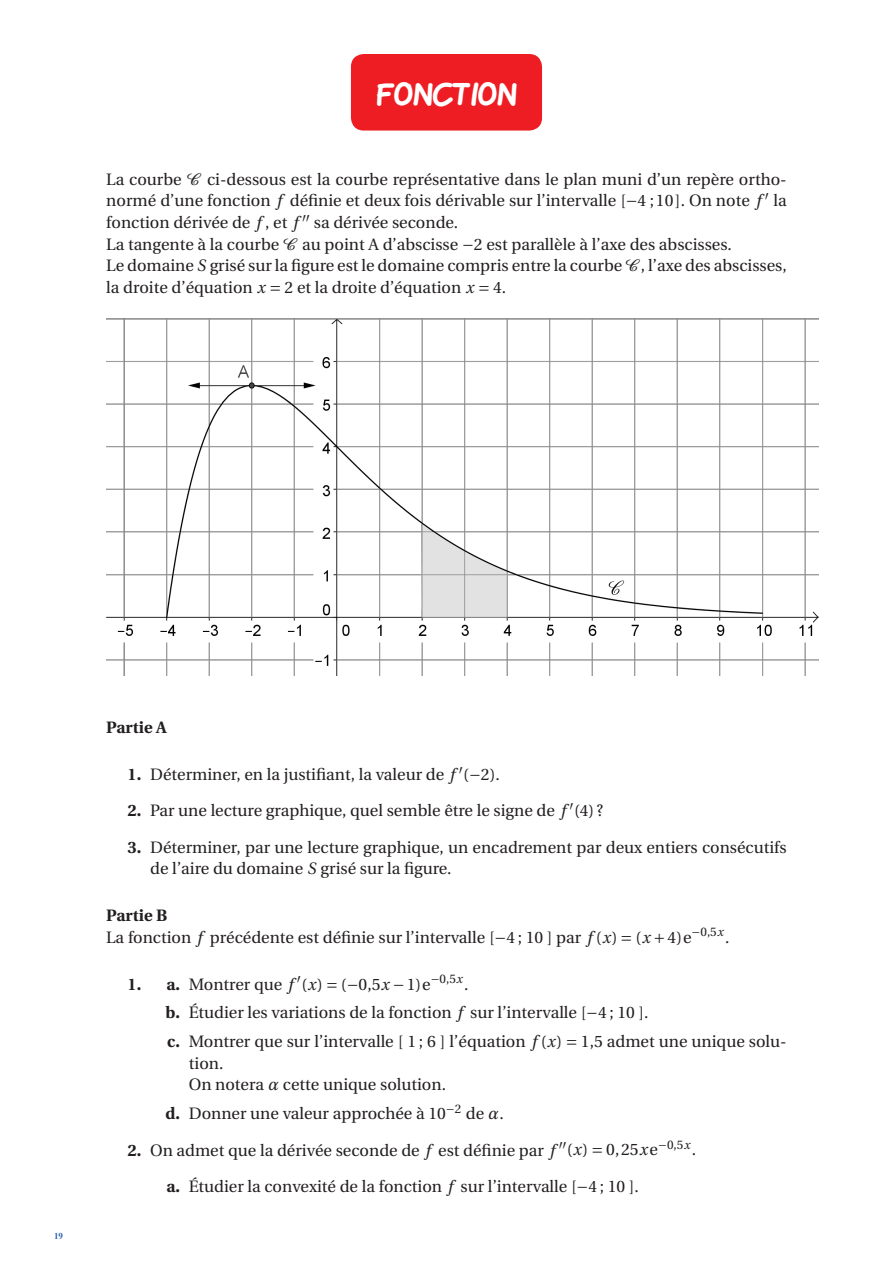
<style>
.page{position:relative;width:893px;height:1263px;background:#fff}
.page>*{position:absolute;margin:0;border:0;box-sizing:border-box;transform-origin:0 0}
.Correction{font:800 30px "Gel Pen";color:#fff}
.t1{font:16.5px/21.6px "Utopia";color:#231f20}
.t2{font:700 16.5px "Utopia";color:#231f20}
.t3{font:700 9px "Times New Roman";color:#2c62ad}
.s1{font-family:"Fourier Math Cal"}
.s2{font-style:italic}
.s3{font-weight:700}
.s4{font-family:"Fourier Math Letters Italic"}
</style>
<div class="page">
<div style="left:351px;top:54px;width:191px;height:77px;background:#ee1d23;border-radius:13px"></div>
<img style="left:106px;top:318px;width:713px;height:358px">
<p class="Correction" style="left:376px;top:71px;width:142px">FONCTION</p>
<p class="t1" style="left:106px;top:169px;width:682px">La courbe <span class="s1">C</span> ci-dessous est la courbe représentative dans le plan muni d’un repère ortho&shy;normé d’une fonction <span class="s2">f</span> définie et deux fois dérivable sur l’intervalle [−4 ;10]. On note <span class="s2">f</span> la fonction dérivée de <span class="s2">f</span> , et <span class="s2">f</span> sa dérivée seconde.<br>La tangente à la courbe <span class="s1">C</span> au point A d’abscisse −2 est parallèle à l’axe des abscisses.<br>Le domaine <span class="s2">S</span> grisé sur la figure est le domaine compris entre la courbe <span class="s1">C</span> , l’axe des abscisses, la droite d’équation <span class="s2">x</span> 2 et la droite d’équation <span class="s2">x</span> 4.</p>
<p class="t3" style="left:54px;top:1229px;width:10px">19</p>
<p class="t2" style="left:106px;top:718px;width:62px">Partie A</p>
<p class="t1" style="left:128px;top:764px;width:374px"><span class="s3">1.</span> Déterminer, en la justifiant, la valeur de <span class="s2">f</span> (−2).</p>
<p class="t1" style="left:128px;top:800px;width:477px"><span class="s3">2.</span> Par une lecture graphique, quel semble être le signe de <span class="s2">f</span> (4) ?</p>
<p class="t1" style="left:150px;top:836px;width:638px;text-indent:-23px"><span class="s3">3.</span> Déterminer, par une lecture graphique, un encadrement par deux entiers consécutifs de l’aire du domaine <span class="s2">S</span> grisé sur la figure.</p>
<p class="t1" style="left:106px;top:905px;width:625px"><span class="s3">Partie B<br></span>La fonction <span class="s2">f</span> précédente est définie sur l’intervalle [−4 ; 10 ] par <span class="s2">f</span> (<span class="s2">x</span>) (<span class="s2">x</span> 4)e−<sup>0,5</sup><sup>x</sup> .</p>
<p class="t1" style="left:166px;top:970px;width:623px;line-height:28.8px;text-indent:-38px"><span class="s3">1. a.</span> Montrer que <span class="s2">f</span> (<span class="s2">x</span>) (−0,5<span class="s2">x</span> −1)e−<sup>0,5</sup><sup>x</sup> .<br><span class="s3">b.</span> Étudier les variations de la fonction <span class="s2">f</span> sur l’intervalle [−4 ; 10 ].<br><span class="s3">c.</span> Montrer que sur l’intervalle [ 1 ; 6 ] l’équation <span class="s2">f</span> (<span class="s2">x</span>) 1,5 admet une unique solu-</p>
<p class="t1" style="left:189px;top:1053px;width:259px">tion.<br>On notera <span class="s4">α</span> cette unique solution.</p>
<p class="t1" style="left:165px;top:1103px;width:340px"><span class="s3">d.</span> Donner une valeur approchée à 10−<sup>2</sup> de <span class="s4">α</span>.</p>
<p class="t1" style="left:166px;top:1132px;width:531px;line-height:36.3px;text-indent:-39px"><span class="s3">2.</span> On admet que la dérivée seconde de <span class="s2">f</span> est définie par <span class="s2">f</span> (<span class="s2">x</span>) 0,25<span class="s2">x</span>e−<sup>0,5</sup><sup>x</sup> . <span class="s3">a.</span> Étudier la convexité de la fonction <span class="s2">f</span> sur l’intervalle [−4 ; 10 ].</p>
</div>
